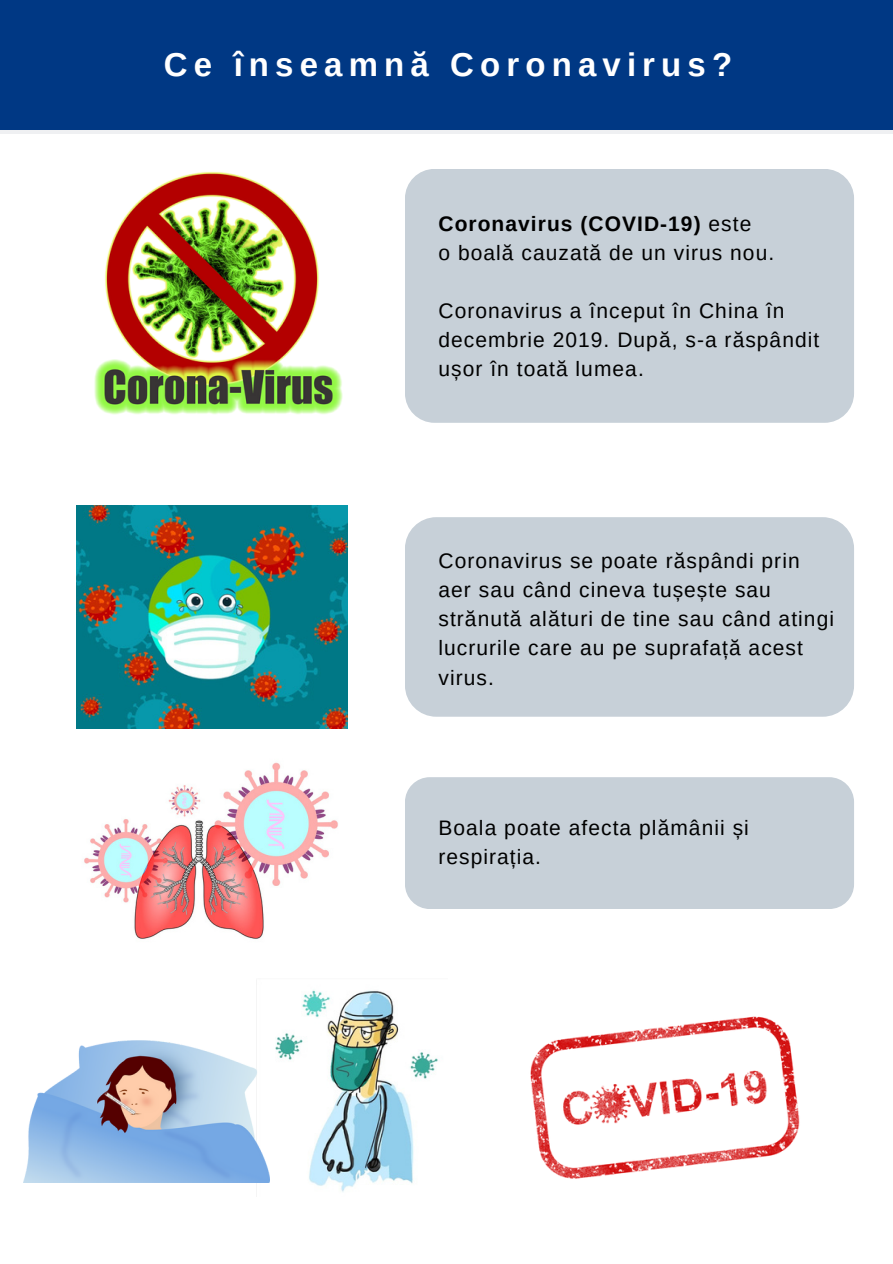
<style>
.page{position:relative;width:893px;height:1264px;background:#fff}
.page>*{position:absolute;margin:0;border:0;box-sizing:border-box;transform-origin:0 0}
.t1{font:700 33px "Arimo";letter-spacing:.185em;color:#fff}
.t2{font:21px/29.2px "Arimo";letter-spacing:.05em;color:#000}
.t3{font:700 21px "Arimo";letter-spacing:.05em;color:#000}
.s1{font-weight:400}
</style>
<div class="page">
<div style="left:0;top:0;width:892px;height:132px;background:#003884"></div>
<hr style="left:0;top:131px;width:892px;height:2px;background:#eff0f2">
<div style="left:405px;top:517px;width:449px;height:199px;background:#c7d0d8;border-radius:31px"></div>
<div style="left:405px;top:777px;width:449px;height:132px;background:#c7d0d8;border-radius:25px"></div>
<img style="left:94px;top:171px;width:249px;height:244px">
<img style="left:76px;top:505px;width:271px;height:223px">
<img style="left:84px;top:762px;width:254px;height:177px">
<div style="left:405px;top:169px;width:449px;height:254px;background:#c7d0d8;border-radius:29px"></div>
<img style="left:256px;top:980px;width:182px;height:212px">
<img style="left:23px;top:1040px;width:246px;height:142px">
<img style="left:530px;top:1016px;width:270px;height:163px">
<p class="t1" style="left:164px;top:46px;width:569px">Ce înseamnă Coronavirus?</p>
<p class="t3" style="left:438px;top:212px;width:314px">Coronavirus (COVID-19) <span class="s1">este</span></p>
<p class="t2" style="left:438px;top:238px;width:337px">o boală cauzată de un virus nou.</p>
<p class="t2" style="left:438px;top:296px;width:382px">Coronavirus a început în China în decembrie 2019. După, s-a răspândit ușor în toată lumea.</p>
<p class="t2" style="left:438px;top:546px;width:397px">Coronavirus se poate răspândi prin aer sau când cineva tușește sau strănută alături de tine sau când atingi lucrurile care au pe suprafață acest virus.</p>
<p class="t2" style="left:438px;top:813px;width:312px">Boala poate afecta plămânii și respirația.</p>
</div>
